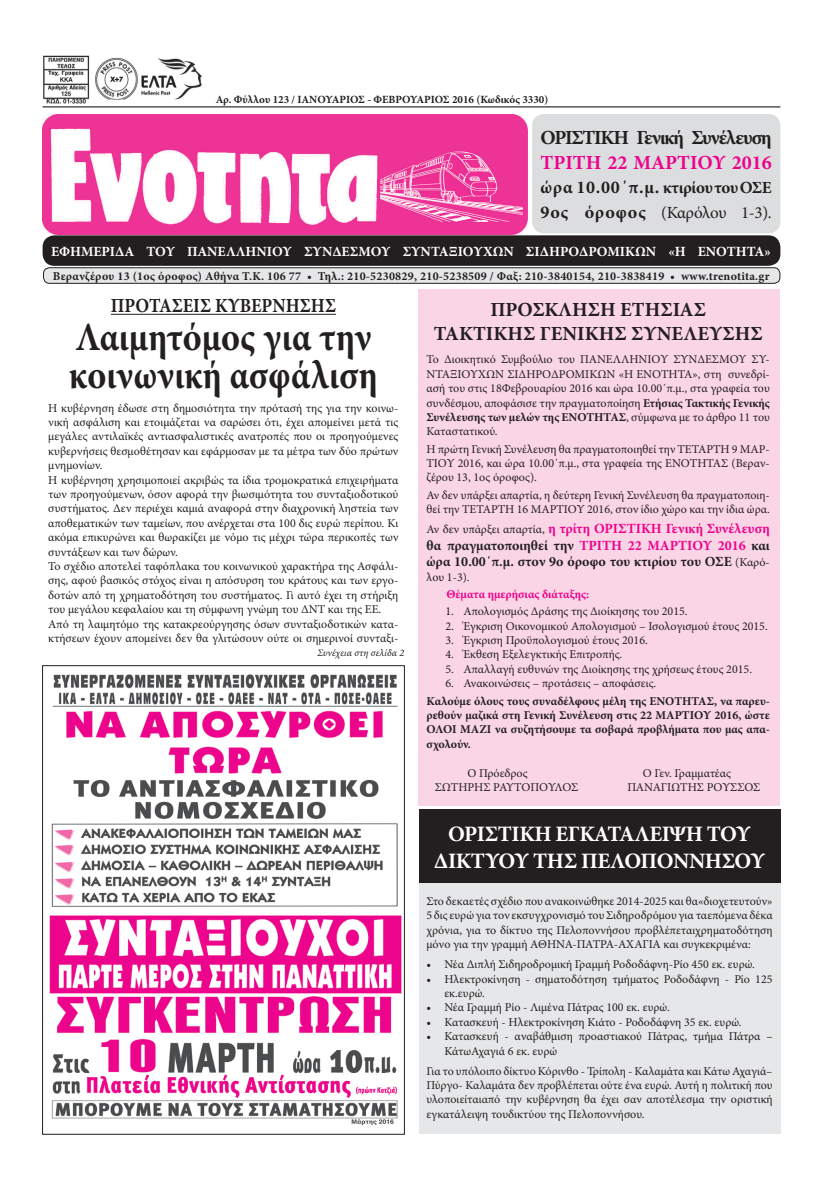
<style>
.page{position:relative;width:823px;height:1191px;background:#fff}
.page>*{position:absolute;margin:0;border:0;box-sizing:border-box;transform-origin:0 0}
.t1{font:700 40px/38px "Minion Pro";color:#231f20;scale:.9 1}
.t2{font:700 22px/26.4px "Minion Pro";letter-spacing:-.02em;color:#fff;text-align:center}
.t3{font:700 20px/24px "Minion Pro";color:#231f20;text-align:center}
.t4{font:700 20px "Minion Pro";letter-spacing:-.06em;color:#231f20}
.t5{font:700 20px "Minion Pro";color:#231f20;scale:.9 1}
.t6{font:700 20px "Minion Pro";color:#ed028c}
.t7{font:700 18px "Minion Pro";letter-spacing:.04em;color:#231f20}
.t8{font:17px "Minion Pro";letter-spacing:-.025em;color:#231f20}
.t9{font:700 14px/16.8px "Minion Pro";color:#231f20;text-align:justify}
.t10{font:700 14px "Minion Pro";color:#fff}
.t11{font:12px/14.4px "Minion Pro";color:#231f20}
.t12{font:700 12px/14.4px "Minion Pro";letter-spacing:.02em;color:#231f20;text-align:justify}
.t13{font:700 12px "Minion Pro";color:#ed028c}
.t14{font:700 11px "Minion Pro";color:#231f20}
.t15{font:italic 10px "Minion Pro";color:#231f20}
.s1{font-size:17px}
.s2{font-weight:700;font-size:18px}
.s3{font-weight:700}
.s4{font-weight:400;font-size:12px}
.s5{color:#ed028c}
</style>
<div class="page">
<div style="left:418px;top:819px;width:362px;height:315px;background:#e6e7e9"></div>
<hr style="left:43px;top:106px;width:737px;height:1px;background:#000">
<img style="left:43px;top:115px;width:484px;height:119px">
<div style="left:43px;top:235px;width:737px;height:31px;background:#231f20;border-radius:12px"></div>
<img style="left:43px;top:55px;width:159px;height:48px">
<div style="left:43px;top:268px;width:736px;height:15px;background:#e6e7e9;border-radius:6px"></div>
<div style="left:43px;top:267px;width:736px;height:16px;border:1px solid #231f20;border-radius:6px"></div>
<hr style="left:111px;top:314px;width:225px;height:1px;background:#231f20">
<img style="left:52px;top:674px;width:346px;height:33px">
<img style="left:66px;top:710px;width:317px;height:64px">
<img style="left:73px;top:779px;width:306px;height:40px">
<img style="left:51px;top:823px;width:347px;height:84px">
<img style="left:49px;top:915px;width:353px;height:118px">
<img style="left:55px;top:826px;width:19px;height:78px">
<img style="left:51px;top:1042px;width:347px;height:84px">
<img style="left:98px;top:1039px;width:60px;height:34px">
<img style="left:83px;top:1073px;width:315px;height:24px">
<div style="left:417px;top:289px;width:361px;height:516px;background:#fad5e5"></div>
<div style="left:531px;top:114px;width:249px;height:119px;background:#dcdddf;border-radius:12px"></div>
<div style="left:418px;top:809px;width:362px;height:74px;background:#231f20"></div>
<p class="t14" style="left:215px;top:92px;width:334px">Αρ. Φύλλου 123 / ΙΑΝΟΥΑΡΙΟΣ - ΦΕΒΡΟΥΑΡΙΟΣ 2016 (Κωδικός 3330)</p>
<h3 class="t4" style="left:540px;top:123px;width:232px">ΟΡΙΣΤΙΚΗ Γενική Συνέλευση</h3>
<h3 class="t6" style="left:540px;top:148px;width:232px">ΤΡΙΤΗ 22 ΜΑΡΤΙΟΥ 2016</h3>
<h3 class="t7" style="left:540px;top:175px;width:232px">ώρα 10.00΄π.μ. <span class="s1">κτιρίου του ΟΣΕ</span></h3>
<h3 class="t8" style="left:540px;top:201px;width:232px"><span class="s2">9ος όροφος</span> (Καρόλου 1-3).</h3>
<p class="t10" style="left:51px;top:241px;width:721px">ΕΦΗΜΕΡΙΔΑ ΤΟΥ ΠΑΝΕΛΛΗΝΙΟΥ ΣΥΝΔΕΣΜΟΥ ΣΥΝΤΑΞΙΟΥΧΩΝ ΣΙΔΗΡΟΔΡΟΜΙΚΩΝ «Η ΕΝΟΤΗΤΑ»</p>
<p class="t12" style="left:53px;top:269px;width:718px">Βερανζέρου 13 (1ος όροφος) Αθήνα Τ.Κ. 106 77 • Τηλ.: 210-5230829, 210-5238509 / Φαξ: 210-3840154, 210-3838419 • www.trenotita.gr</p>
<h3 class="t5" style="left:111px;top:292px;width:251px">ΠΡΟΤΑΣΕΙΣ ΚΥΒΕΡΝΗΣΗΣ</h3>
<h3 class="t3" style="left:433px;top:298px;width:330px">ΠΡΟΣΚΛΗΣΗ ΕΤΗΣΙΑΣ<br>ΤΑΚΤΙΚΗΣ ΓΕΝΙΚΗΣ ΣΥΝΕΛΕΥΣΗΣ</h3>
<p class="t11" style="left:426px;top:352px;width:345px;text-align:justify">Το Διοικητικό Συμβούλιο του ΠΑΝΕΛΛΗΝΙΟΥ ΣΥΝΔΕΣΜΟΥ ΣΥ-ΝΤΑΞΙΟΥΧΩΝ ΣΙΔΗΡΟΔΡΟΜΙΚΩΝ «Η ΕΝΟΤΗΤΑ», στη συνεδρί&shy;ασή του στις 18Φεβρουαρίου 2016 και ώρα 10.00΄π.μ., στα γραφεία του συνδέσμου, αποφάσισε την πραγματοποίηση <span class="s3">Ετήσιας Τακτικής Γενικής Συνέλευσης των μελών της ΕΝΟΤΗΤΑΣ</span>, σύμφωνα με το άρθρο 11 του Καταστατικού.</p>
<p class="t11" style="left:426px;top:442px;width:344px;text-align:justify">Η πρώτη Γενική Συνέλευση θα πραγματοποιηθεί την ΤΕΤΑΡΤΗ 9 ΜΑΡ-ΤΙΟΥ 2016, και ώρα 10.00΄π.μ., στα γραφεία της ΕΝΟΤΗΤΑΣ (Βεραν&shy;ζέρου 13, 1ος όροφος).</p>
<p class="t11" style="left:426px;top:488px;width:344px">Αν δεν υπάρξει απαρτία, η δεύτερη Γενική Συνέλευση θα πραγματοποιη&shy;θεί την ΤΕΤΑΡΤΗ 16 ΜΑΡΤΙΟΥ 2016, στον ίδιο χώρο και την ίδια ώρα.</p>
<p class="t9" style="left:426px;top:520px;width:345px"><span class="s4">Αν δεν υπάρξει απαρτία,</span> <span class="s5">η τρίτη ΟΡΙΣΤΙΚΗ Γενική Συνέλευση </span>θα πραγματοποιηθεί την <span class="s5">ΤΡΙΤΗ 22 ΜΑΡΤΙΟΥ 2016</span> και ώρα 10.00΄π.μ. στον 9ο όροφο του κτιρίου του ΟΣΕ <span class="s4">(Καρό-</span></p>
<p class="t11" style="left:426px;top:570px;width:45px">λου 1-3).</p>
<p class="t13" style="left:446px;top:586px;width:144px">Θέματα ημερήσιας διάταξης:</p>
<p class="t11" style="left:445px;top:604px;width:244px">1. Απολογισμός Δράσης της Διοίκησης του 2015.</p>
<p class="t11" style="left:445px;top:618px;width:324px">2. Έγκριση Οικονομικού Απολογισμού – Ισολογισμού έτους 2015.</p>
<p class="t11" style="left:445px;top:633px;width:204px">3. Έγκριση Προϋπολογισμού έτους 2016.</p>
<p class="t11" style="left:445px;top:647px;width:178px">4. Έκθεση Εξελεγκτικής Επιτροπής.</p>
<p class="t11" style="left:445px;top:662px;width:308px">5. Απαλλαγή ευθυνών της Διοίκησης της χρήσεως έτους 2015.</p>
<p class="t11" style="left:445px;top:676px;width:212px">6. Ανακοινώσεις – προτάσεις – αποφάσεις.</p>
<p class="t12" style="left:426px;top:693px;width:344px">Καλούμε όλους τους συναδέλφους μέλη της ΕΝΟΤΗΤΑΣ, να παρευ&shy;ρεθούν μαζικά στη Γενική Συνέλευση στις 22 ΜΑΡΤΙΟΥ 2016, ώστε ΟΛΟΙ ΜΑΖΙ να συζητήσουμε τα σοβαρά προβλήματα που μας απα&shy;σχολούν.</p>
<p class="t11" style="left:467px;top:765px;width:62px">Ο Πρόεδρος</p>
<p class="t11" style="left:642px;top:765px;width:90px">Ο Γεν. Γραμματέας</p>
<p class="t11" style="left:434px;top:780px;width:145px">ΣΩΤΗΡΗΣ ΡΑΥΤΟΠΟΥΛΟΣ</p>
<p class="t11" style="left:627px;top:780px;width:134px">ΠΑΝΑΓΙΩΤΗΣ ΡΟΥΣΣΟΣ</p>
<h1 class="t1" style="left:69px;top:318px;width:344px">Λαιμητόμος για την κοινωνική ασφάλιση</h1>
<p class="t11" style="left:48px;top:400px;width:351px">Η κυβέρνηση έδωσε στη δημοσιότητα την πρότασή της για την κοινω&shy;νική ασφάλιση και ετοιμάζεται να σαρώσει ότι, έχει απομείνει μετά τις μεγάλες αντιλαϊκές αντιασφαλιστικές ανατροπές που οι προηγούμενες κυβερνήσεις θεσμοθέτησαν και εφάρμοσαν με τα μέτρα των δύο πρώτων μνημονίων.<br>Η κυβέρνηση χρησιμοποιεί ακριβώς τα ίδια τρομοκρατικά επιχειρήματα των προηγούμενων, όσον αφορά την βιωσιμότητα του συνταξιοδοτικού συστήματος. Δεν περιέχει καμιά αναφορά στην διαχρονική ληστεία των αποθεματικών των ταμείων, που ανέρχεται στα 100 δις ευρώ περίπου. Κι ακόμα επικυρώνει και θωρακίζει με νόμο τις μέχρι τώρα περικοπές των συντάξεων και των δώρων.<br>Το σχέδιο αποτελεί ταφόπλακα του κοινωνικού χαρακτήρα της Ασφάλι&shy;σης, αφού βασικός στόχος είναι η απόσυρση του κράτους και των εργο&shy;δοτών από τη χρηματοδότηση του συστήματος. Γι αυτό έχει τη στήριξη του μεγάλου κεφαλαίου και τη σύμφωνη γνώμη του ΔΝΤ και της ΕΕ.<br>Από τη λαιμητόμο της κατακρεούργησης όσων συνταξιοδοτικών κατα&shy;κτήσεων έχουν απομείνει δεν θα γλιτώσουν ούτε οι σημερινοί συνταξι-</p>
<p class="t15" style="left:317px;top:646px;width:88px">Συνέχεια στη σελίδα 2</p>
<h2 class="t2" style="left:433px;top:820px;width:332px">ΟΡΙΣΤΙΚΗ ΕΓΚΑΤΑΛΕΙΨΗ ΤΟΥ<br>ΔΙΚΤΥΟΥ ΤΗΣ ΠΕΛΟΠΟΝΝΗΣΟΥ</h2>
<p class="t11" style="left:426px;top:893px;width:347px;text-align:justify">Στο δεκαετές σχέδιο που ανακοινώθηκε 2014-2025 και θα«διοχετευτούν» 5 δις ευρώ για τον εκσυγχρονισμό του Σιδηροδρόμου για ταεπόμενα δέκα χρόνια, για το δίκτυο της Πελοποννήσου προβλέπεταιχρηματοδότηση μόνο για την γραμμή ΑΘΗΝΑ-ΠΑΤΡΑ-ΑΧΑΓΙΑ και συγκεκριμένα:</p>
<p class="t11" style="left:426px;top:957px;width:330px">• Νέα Διπλή Σιδηροδρομική Γραμμή Ροδοδάφνη-Ρίο 450 εκ. ευρώ.</p>
<p class="t11" style="left:444px;top:971px;width:329px;text-indent:-18px">• Ηλεκτροκίνηση - σηματοδότηση τμήματος Ροδοδάφνη - Ρίο 125 εκ.ευρώ.</p>
<p class="t11" style="left:426px;top:1000px;width:245px">• Νέα Γραμμή Ρίο - Λιμένα Πάτρας 100 εκ. ευρώ.</p>
<p class="t11" style="left:426px;top:1014px;width:316px">• Κατασκευή - Ηλεκτροκίνηση Κιάτο - Ροδοδάφνη 35 εκ. ευρώ.</p>
<p class="t11" style="left:444px;top:1029px;width:329px;text-indent:-18px">• Κατασκευή - αναβάθμιση προαστιακού Πάτρας, τμήμα Πάτρα –<br>ΚάτωΑχαγιά 6 εκ. ευρώ</p>
<p class="t11" style="left:426px;top:1063px;width:347px;text-align:justify">Για το υπόλοιπο δίκτυο Κόρινθο - Τρίπολη - Καλαμάτα και Κάτω Αχαγιά– Πύργο- Καλαμάτα δεν προβλέπεται ούτε ένα ευρώ. Αυτή η πολιτική που υλοποιείταιαπό την κυβέρνηση θα έχει σαν αποτέλεσμα την οριστική εγκατάλειψη τουδικτύου της Πελοποννήσου.</p>
</div>
